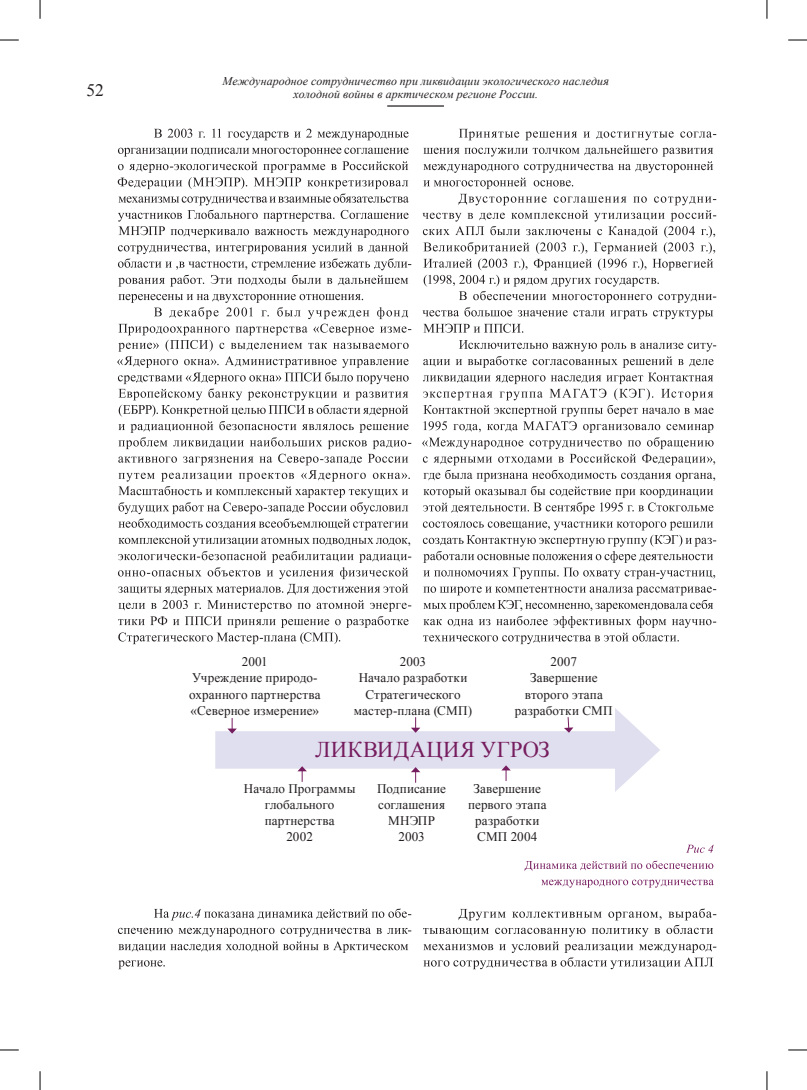
<style>
.page{position:relative;width:807px;height:1090px;background:#fff}
.page>*{position:absolute;margin:0;border:0;box-sizing:border-box;transform-origin:0 0}
.zag-1{font:22.5px "Times New Roman";letter-spacing:.015em;color:#761d5f}
.t1{font:17.5px "Times New Roman";color:#231f20}
.BodyText{font:13.12px/16.2px "Times New Roman";letter-spacing:.005em;color:#231f20;text-align:center}
.t2{font:italic 11.88px/12.5px "Times New Roman";letter-spacing:.01em;color:#231f20;text-align:center}
</style>
<div class="page">
<hr style="left:387px;top:105px;width:57px;height:2px;background:#231f20">
<svg style="left:118px;top:960px;width:47px;height:9px"></svg>
<svg style="left:118px;top:928px;width:293px;height:25px"></svg>
<svg style="left:154px;top:908px;width:257px;height:12px"></svg>
<svg style="left:117px;top:294px;width:294px;height:350px"></svg>
<svg style="left:118px;top:148px;width:293px;height:139px"></svg>
<svg style="left:154px;top:129px;width:254px;height:11px"></svg>
<svg style="left:423px;top:908px;width:293px;height:61px"></svg>
<svg style="left:423px;top:586px;width:293px;height:58px"></svg>
<svg style="left:423px;top:521px;width:293px;height:58px"></svg>
<svg style="left:422px;top:340px;width:294px;height:174px"></svg>
<svg style="left:422px;top:129px;width:294px;height:204px"></svg>
<div style="left:215px;top:731px;width:414px;height:38px;background:#e0dfef"></div>
<svg style="left:615px;top:708px;width:45px;height:84px"></svg>
<svg style="left:227px;top:718px;width:10px;height:16px"></svg>
<svg style="left:297px;top:766px;width:10px;height:16px"></svg>
<svg style="left:411px;top:767px;width:9px;height:16px"></svg>
<svg style="left:501px;top:765px;width:9px;height:16px"></svg>
<svg style="left:411px;top:717px;width:9px;height:16px"></svg>
<svg style="left:564px;top:717px;width:9px;height:16px"></svg>
<svg style="left:541px;top:880px;width:172px;height:8px"></svg>
<svg style="left:524px;top:861px;width:189px;height:10px"></svg>
<svg style="left:686px;top:845px;width:27px;height:8px"></svg>
<svg style="left:0;top:39px;width:19px;height:2px"></svg>
<svg style="left:788px;top:39px;width:18px;height:2px"></svg>
<svg style="left:0;top:1049px;width:19px;height:2px"></svg>
<svg style="left:788px;top:1049px;width:18px;height:2px"></svg>
<svg style="left:39px;top:0;width:2px;height:19px"></svg>
<svg style="left:39px;top:1071px;width:2px;height:19px"></svg>
<svg style="left:766px;top:0;width:1px;height:19px"></svg>
<svg style="left:766px;top:1071px;width:1px;height:19px"></svg>
<h2 class="t1" style="left:86px;top:78px;width:19px">52</h2>
<p class="t2" style="left:222px;top:75px;width:388px">Международное сотрудничество при ликвидации экологического наследия холодной войны в арктическом регионе России.</p>
<p class="BodyText" style="left:242px;top:653px;width:27px">2001</p>
<p class="BodyText" style="left:189px;top:670px;width:133px;text-align:left">Учреждение природо&shy;охранного партнерства «Северное измерение»</p>
<p class="BodyText" style="left:400px;top:653px;width:28px">2003</p>
<p class="BodyText" style="left:354px;top:670px;width:120px">Начало разработки<br>Стратегического мастер-плана (СМП)</p>
<p class="BodyText" style="left:550px;top:653px;width:28px">2007</p>
<p class="BodyText" style="left:515px;top:670px;width:99px">Завершение второго этапа разработки СМП</p>
<p class="zag-1" style="left:315px;top:734px;width:236px">ЛИКВИДАЦИЯ УГРОЗ</p>
<p class="BodyText" style="left:244px;top:780px;width:113px">Начало Программы глобального партнерства</p>
<p class="BodyText" style="left:286px;top:829px;width:28px">2002</p>
<p class="BodyText" style="left:377px;top:780px;width:70px">Подписание соглашения<br>МНЭПР<br>2003</p>
<p class="BodyText" style="left:468px;top:780px;width:80px">Завершение первого этапа разработки<br>СМП 2004</p>
</div>
